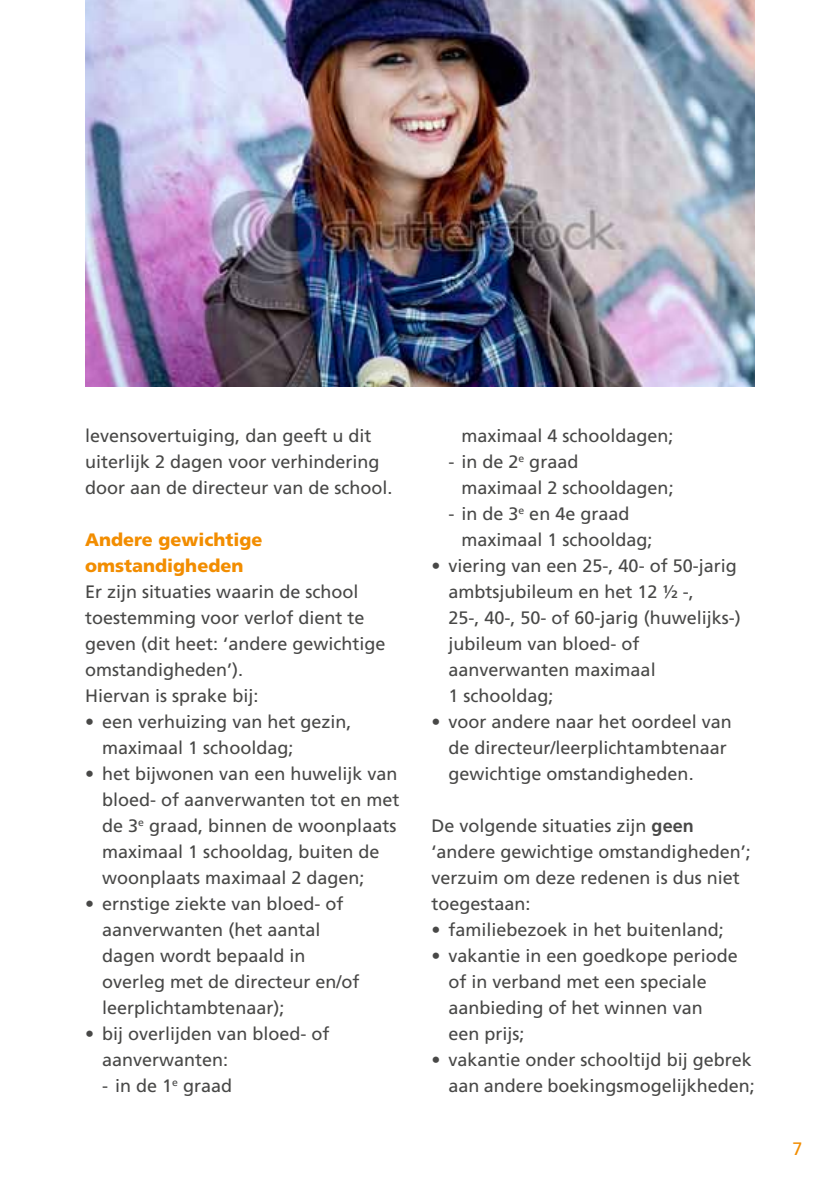
<style>
.page{position:relative;width:840px;height:1191px;background:#fff}
.page>*{position:absolute;margin:0;border:0;box-sizing:border-box;transform-origin:0 0}
.t1{font:18px/26px "Frutiger CE";color:#484847}
.t2{font:900 18px/26px "Frutiger CE";color:#f28d00}
.t3{font:18px "Frutiger CE";color:#f28d00}
.s1{font-weight:700}
</style>
<div class="page">
<img style="left:85px;top:0;width:669px;height:386px">
<p class="t1" style="left:85px;top:423px;width:309px">levensovertuiging, dan geeft u dit uiterlijk 2 dagen voor verhindering door aan de directeur van de school.</p>
<p class="t2" style="left:85px;top:527px;width:179px">Andere gewichtige omstandigheden</p>
<p class="t1" style="left:85px;top:579px;width:302px">Er zijn situaties waarin de school toestemming voor verlof dient te geven (dit heet: ‘andere gewichtige omstandigheden’).<br>Hiervan is sprake bij:</p>
<p class="t1" style="left:102px;top:709px;width:251px;text-indent:-17px">• een verhuizing van het gezin, maximaal 1 schooldag;</p>
<p class="t1" style="left:102px;top:761px;width:299px;text-indent:-17px">• het bijwonen van een huwelijk van bloed- of aanverwanten tot en met de 3<sup>e</sup> graad, binnen de woonplaats maximaal 1 schooldag, buiten de woonplaats maximaal 2 dagen;</p>
<p class="t1" style="left:102px;top:891px;width:259px;text-indent:-17px">• ernstige ziekte van bloed- of aanverwanten (het aantal dagen wordt bepaald in overleg met de directeur en/of leerplichtambtenaar);</p>
<p class="t1" style="left:102px;top:1021px;width:229px;text-indent:-17px">• bij overlijden van bloed- of aanverwanten:</p>
<p class="t1" style="left:102px;top:1073px;width:131px">- in de 1<sup>e</sup> graad</p>
<p class="t1" style="left:461px;top:423px;width:214px">maximaal 4 schooldagen;</p>
<p class="t1" style="left:461px;top:449px;width:214px;text-indent:-13px">- in de 2<sup>e</sup> graad<br>maximaal 2 schooldagen;</p>
<p class="t1" style="left:461px;top:501px;width:193px;text-indent:-13px">- in de 3<sup>e</sup> en 4e graad maximaal 1 schooldag;</p>
<p class="t1" style="left:448px;top:553px;width:294px;text-indent:-17px">• viering van een 25-, 40- of 50-jarig ambtsjubileum en het 12 ½ -,<br>25-, 40-, 50- of 60-jarig (huwelijks-) jubileum van bloed- of aanverwanten maximaal<br>1 schooldag;</p>
<p class="t1" style="left:448px;top:709px;width:285px;text-indent:-17px">• voor andere naar het oordeel van de directeur/leerplichtambtenaar gewichtige omstandigheden.</p>
<p class="t1" style="left:431px;top:813px;width:321px">De volgende situaties zijn <span class="s1">geen </span>‘andere gewichtige omstandigheden’; verzuim om deze redenen is dus niet toegestaan:</p>
<p class="t1" style="left:431px;top:917px;width:294px">• familiebezoek in het buitenland;</p>
<p class="t1" style="left:448px;top:943px;width:291px;text-indent:-17px">• vakantie in een goedkope periode of in verband met een speciale aanbieding of het winnen van een prijs;</p>
<p class="t1" style="left:431px;top:1047px;width:325px;text-align:right">• vakantie onder schooltijd bij gebrek aan andere boekingsmogelijkheden;</p>
<p class="t3" style="left:792px;top:1138px;width:12px">7</p>
</div>
